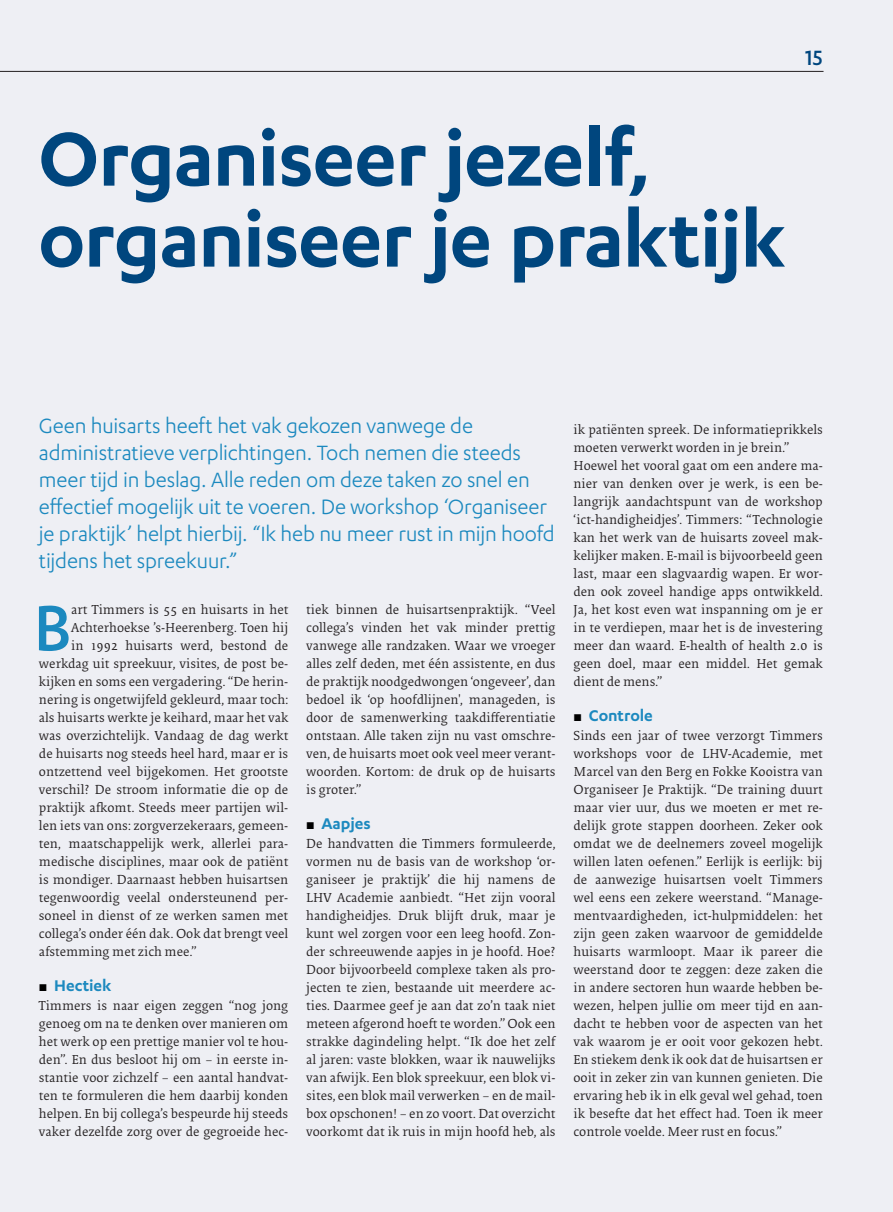
<style>
.page{position:relative;width:893px;height:1212px;background:#eeeff4}
.page>*{position:absolute;margin:0;border:0;box-sizing:border-box;transform-origin:0 0}
.t1{font:600 88.5px/81px "Karbon";letter-spacing:-.015em;color:#00467e}
.t2{font:500 74.1px "Karbon";color:#1c89bf}
.t3{font:24px/27px "Karbon";letter-spacing:-.005em;color:#1c89bf}
.t4{font:500 24px "Karbon";color:#00467e}
.t5{font:600 18px "Karbon";color:#1c89bf}
.t6{font:13.5px/18px "Collis";color:#231f20;text-align:justify}
.s1{font-family:"Apex New";font-weight:400;font-size:13.5px;color:#000}
</style>
<div class="page">
<hr style="left:0;top:71px;width:823px;height:1px;background:#231f20">
<h3 class="t4" style="left:805px;top:45px;width:19px">15</h3>
<h1 class="t1" style="left:38px;top:115px;width:748px">Organiseer jezelf, organiseer je praktijk</h1>
<p class="t3" style="left:39px;top:411px;width:517px">Geen huisarts heeft het vak gekozen vanwege de administratieve verplichtingen. Toch nemen die steeds meer tijd in beslag. Alle reden om deze taken zo snel en effectief mogelijk uit te voeren. De workshop ‘Organiseer je praktijk’ helpt hierbij. “Ik heb nu meer rust in mijn hoofd tijdens het spreekuur.”</p>
<h2 class="t2" style="left:33px;top:586px;width:39px">B</h2>
<p class="t6" style="left:71px;top:602px;width:219px">art Timmers is 55 en huisarts in het</p>
<p class="t6" style="left:71px;top:620px;width:219px">Achterhoekse ’s-Heerenberg. Toen hij</p>
<p class="t6" style="left:71px;top:638px;width:219px">in 1992 huisarts werd, bestond de</p>
<p class="t6" style="left:39px;top:656px;width:251px">werkdag uit spreekuur, visites, de post be-</p>
<p class="t6" style="left:39px;top:674px;width:251px">kijken en soms een vergadering. “De herin-</p>
<p class="t6" style="left:39px;top:692px;width:251px">nering is ongetwijfeld gekleurd, maar toch:</p>
<p class="t6" style="left:39px;top:710px;width:251px">als huisarts werkte je keihard, maar het vak</p>
<p class="t6" style="left:39px;top:728px;width:251px">was overzichtelijk. Vandaag de dag werkt</p>
<p class="t6" style="left:39px;top:746px;width:251px">de huisarts nog steeds heel hard, maar er is</p>
<p class="t6" style="left:39px;top:764px;width:251px">ontzettend veel bijgekomen. Het grootste</p>
<p class="t6" style="left:39px;top:782px;width:251px">verschil? De stroom informatie die op de</p>
<p class="t6" style="left:39px;top:800px;width:251px">praktijk afkomt. Steeds meer partijen wil-</p>
<p class="t6" style="left:39px;top:818px;width:251px">len iets van ons: zorgverzekeraars, gemeen-</p>
<p class="t6" style="left:39px;top:836px;width:251px">ten, maatschappelijk werk, allerlei para-</p>
<p class="t6" style="left:39px;top:854px;width:251px">medische disciplines, maar ook de patiënt</p>
<p class="t6" style="left:39px;top:872px;width:251px">is mondiger. Daarnaast hebben huisartsen</p>
<p class="t6" style="left:39px;top:890px;width:251px">tegenwoordig veelal ondersteunend per-</p>
<p class="t6" style="left:39px;top:908px;width:251px">soneel in dienst of ze werken samen met</p>
<p class="t6" style="left:39px;top:926px;width:251px">collega’s onder één dak. Ook dat brengt veel</p>
<p class="t6" style="left:39px;top:944px;width:159px">afstemming met zich mee.”</p>
<h3 class="t5" style="left:39px;top:975px;width:74px"><span class="s1">▪</span> Hectiek</h3>
<p class="t6" style="left:39px;top:998px;width:251px">Timmers is naar eigen zeggen “nog jong genoeg om na te denken over manieren om het werk op een prettige manier vol te hou&shy;den”. En dus besloot hij om – in eerste in&shy;stantie voor zichzelf – een aantal handvat&shy;ten te formuleren die hem daarbij konden helpen. En bij collega’s bespeurde hij steeds vaker dezelfde zorg over de gegroeide hec-</p>
<p class="t6" style="left:306px;top:602px;width:251px">tiek binnen de huisartsenpraktijk. “Veel collega’s vinden het vak minder prettig vanwege alle randzaken. Waar we vroeger alles zelf deden, met één assistente, en dus de praktijk noodgedwongen ‘ongeveer’, dan bedoel ik ‘op hoofdlijnen', manageden, is door de samenwerking taakdifferentiatie ontstaan. Alle taken zijn nu vast omschre&shy;ven, de huisarts moet ook veel meer verant&shy;woorden. Kortom: de druk op de huisarts is groter.”</p>
<h3 class="t5" style="left:306px;top:813px;width:66px"><span class="s1">▪</span> Aapjes</h3>
<p class="t6" style="left:306px;top:836px;width:251px">De handvatten die Timmers formuleerde, vormen nu de basis van de workshop ‘or&shy;ganiseer je praktijk’ die hij namens de LHV Academie aanbiedt. “Het zijn vooral handigheidjes. Druk blijft druk, maar je kunt wel zorgen voor een leeg hoofd. Zon&shy;der schreeuwende aapjes in je hoofd. Hoe?<br>Door bijvoorbeeld complexe taken als pro&shy;jecten te zien, bestaande uit meerdere ac&shy;ties. Daarmee geef je aan dat zo’n taak niet meteen afgerond hoeft te worden.” Ook een strakke dagindeling helpt. “Ik doe het zelf al jaren: vaste blokken, waar ik nauwelijks van afwijk. Een blok spreekuur, een blok vi&shy;sites, een blok mail verwerken – en de mail&shy;box opschonen! – en zo voort. Dat overzicht voorkomt dat ik ruis in mijn hoofd heb, als</p>
<p class="t6" style="left:573px;top:422px;width:251px;text-align:left">ik patiënten spreek. De informatieprikkels moeten verwerkt worden in je brein.” Hoewel het vooral gaat om een andere ma&shy;nier van denken over je werk, is een be&shy;langrijk aandachtspunt van de workshop ‘ict-handigheidjes’. Timmers: “Technologie kan het werk van de huisarts zoveel mak&shy;kelijker maken. E-mail is bijvoorbeeld geen last, maar een slagvaardig wapen. Er wor&shy;den ook zoveel handige apps ontwikkeld.<br>Ja, het kost even wat inspanning om je er in te verdiepen, maar het is de investering meer dan waard. E-health of health 2.0 is geen doel, maar een middel. Het gemak dient de mens.”</p>
<h3 class="t5" style="left:573px;top:705px;width:81px"><span class="s1">▪</span> Controle</h3>
<p class="t6" style="left:573px;top:728px;width:251px">Sinds een jaar of twee verzorgt Timmers workshops voor de LHV-Academie, met Marcel van den Berg en Fokke Kooistra van Organiseer Je Praktijk. “De training duurt maar vier uur, dus we moeten er met re&shy;delijk grote stappen doorheen. Zeker ook omdat we de deelnemers zoveel mogelijk willen laten oefenen.” Eerlijk is eerlijk: bij de aanwezige huisartsen voelt Timmers wel eens een zekere weerstand. “Manage&shy;mentvaardigheden, ict-hulpmiddelen: het zijn geen zaken waarvoor de gemiddelde huisarts warmloopt. Maar ik pareer die weerstand door te zeggen: deze zaken die in andere sectoren hun waarde hebben be&shy;wezen, helpen jullie om meer tijd en aan&shy;dacht te hebben voor de aspecten van het vak waarom je er ooit voor gekozen hebt.<br>En stiekem denk ik ook dat de huisartsen er ooit in zeker zin van kunnen genieten. Die ervaring heb ik in elk geval wel gehad, toen ik besefte dat het effect had. Toen ik meer controle voelde. Meer rust en focus.”</p>
</div>
